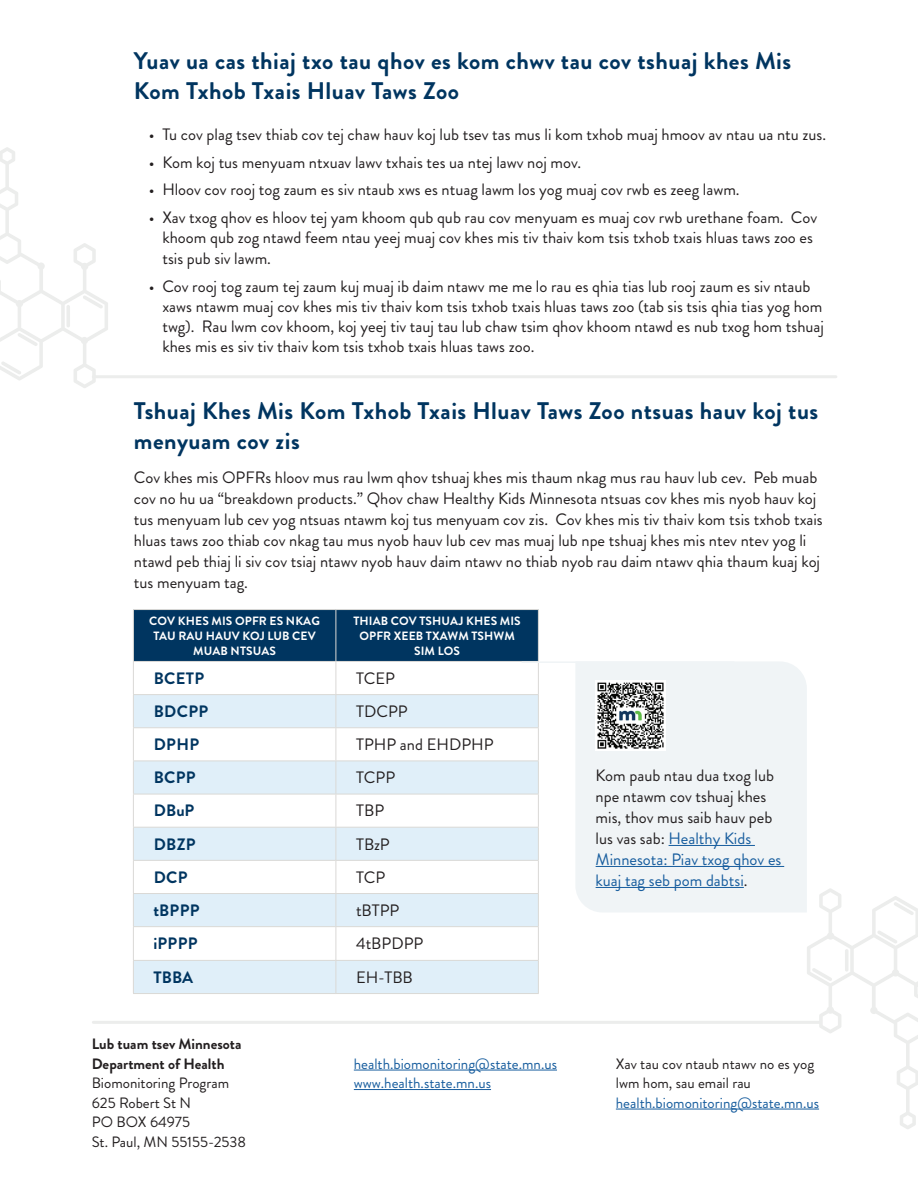
<style>
.page{position:relative;width:918px;height:1188px;background:#fff}
.page>*{position:absolute;margin:0;border:0;box-sizing:border-box;transform-origin:0 0}
.t1{font:700 24px/30px "Brandon Grotesque";letter-spacing:.02em;color:#003560}
.paragraph{font:16.5px/21px "Brandon Grotesque";color:#231f20}
.paragraph-2{font:700 16.5px "Brandon Grotesque";letter-spacing:.02em;color:#003560}
.paragraph-3{font:15px/19.5px "Brandon Grotesque";color:#231f20}
.paragraph-4{font:15px/19.5px "Brandon Grotesque";color:#175d9e}
.paragraph-5{font:700 12px/15px "Brandon Grotesque";letter-spacing:.01em;color:#fff;text-align:center}
.s1{color:#175d9e}
.s2{font-weight:700}
</style>
<div class="page">
<div style="left:576px;top:661px;width:231px;height:251px;background:#f0f4f6"></div>
<hr style="left:93px;top:375px;width:743px;height:3px;background:#ecedec">
<svg style="left:0;top:147px;width:108px;height:241px"></svg>
<svg style="left:807px;top:888px;width:111px;height:241px"></svg>
<hr style="left:93px;top:1021px;width:727px;height:3px;background:#ecedec">
<div style="left:134px;top:610px;width:404px;height:51px;background:#003560"></div>
<svg style="left:134px;top:695px;width:404px;height:298px;fill:#e0eff9"></svg>
<hr style="left:133px;top:609px;width:203px;height:1px;background:#dad9d6">
<hr style="left:133px;top:610px;width:1px;height:51px;background:#dad9d6">
<hr style="left:336px;top:609px;width:203px;height:1px;background:#dad9d6">
<hr style="left:336px;top:610px;width:1px;height:51px;background:#dad9d6">
<hr style="left:538px;top:610px;width:1px;height:51px;background:#dad9d6">
<hr style="left:133px;top:661px;width:203px;height:1px;background:#dad9d6">
<hr style="left:133px;top:662px;width:1px;height:32px;background:#dad9d6">
<hr style="left:336px;top:661px;width:203px;height:1px;background:#dad9d6">
<hr style="left:336px;top:662px;width:1px;height:32px;background:#dad9d6">
<hr style="left:538px;top:662px;width:1px;height:32px;background:#dad9d6">
<hr style="left:133px;top:694px;width:203px;height:1px;background:#dad9d6">
<hr style="left:133px;top:695px;width:1px;height:32px;background:#dad9d6">
<hr style="left:336px;top:694px;width:203px;height:1px;background:#dad9d6">
<hr style="left:336px;top:695px;width:1px;height:32px;background:#dad9d6">
<hr style="left:538px;top:695px;width:1px;height:32px;background:#dad9d6">
<hr style="left:133px;top:727px;width:203px;height:1px;background:#dad9d6">
<hr style="left:133px;top:728px;width:1px;height:33px;background:#dad9d6">
<hr style="left:336px;top:727px;width:203px;height:1px;background:#dad9d6">
<hr style="left:336px;top:728px;width:1px;height:33px;background:#dad9d6">
<hr style="left:538px;top:728px;width:1px;height:33px;background:#dad9d6">
<hr style="left:133px;top:761px;width:203px;height:1px;background:#dad9d6">
<hr style="left:133px;top:761px;width:1px;height:33px;background:#dad9d6">
<hr style="left:336px;top:761px;width:203px;height:1px;background:#dad9d6">
<hr style="left:336px;top:761px;width:1px;height:33px;background:#dad9d6">
<hr style="left:538px;top:761px;width:1px;height:33px;background:#dad9d6">
<hr style="left:133px;top:794px;width:203px;height:1px;background:#dad9d6">
<hr style="left:133px;top:794px;width:1px;height:33px;background:#dad9d6">
<hr style="left:336px;top:794px;width:203px;height:1px;background:#dad9d6">
<hr style="left:336px;top:794px;width:1px;height:33px;background:#dad9d6">
<hr style="left:538px;top:794px;width:1px;height:33px;background:#dad9d6">
<hr style="left:133px;top:827px;width:203px;height:1px;background:#dad9d6">
<hr style="left:133px;top:828px;width:1px;height:32px;background:#dad9d6">
<hr style="left:336px;top:827px;width:203px;height:1px;background:#dad9d6">
<hr style="left:336px;top:828px;width:1px;height:32px;background:#dad9d6">
<hr style="left:538px;top:828px;width:1px;height:32px;background:#dad9d6">
<hr style="left:133px;top:860px;width:203px;height:1px;background:#dad9d6">
<hr style="left:133px;top:861px;width:1px;height:32px;background:#dad9d6">
<hr style="left:336px;top:860px;width:203px;height:1px;background:#dad9d6">
<hr style="left:336px;top:861px;width:1px;height:32px;background:#dad9d6">
<hr style="left:538px;top:861px;width:1px;height:32px;background:#dad9d6">
<hr style="left:133px;top:893px;width:203px;height:1px;background:#dad9d6">
<hr style="left:133px;top:894px;width:1px;height:32px;background:#dad9d6">
<hr style="left:336px;top:893px;width:203px;height:1px;background:#dad9d6">
<hr style="left:336px;top:894px;width:1px;height:32px;background:#dad9d6">
<hr style="left:538px;top:894px;width:1px;height:32px;background:#dad9d6">
<hr style="left:133px;top:926px;width:203px;height:1px;background:#dad9d6">
<hr style="left:133px;top:927px;width:1px;height:33px;background:#dad9d6">
<hr style="left:336px;top:926px;width:203px;height:1px;background:#dad9d6">
<hr style="left:336px;top:927px;width:1px;height:33px;background:#dad9d6">
<hr style="left:538px;top:927px;width:1px;height:33px;background:#dad9d6">
<hr style="left:133px;top:960px;width:203px;height:1px;background:#dad9d6">
<hr style="left:133px;top:961px;width:1px;height:32px;background:#dad9d6">
<hr style="left:336px;top:960px;width:203px;height:1px;background:#dad9d6">
<hr style="left:336px;top:961px;width:1px;height:32px;background:#dad9d6">
<hr style="left:538px;top:961px;width:1px;height:32px;background:#dad9d6">
<hr style="left:133px;top:993px;width:203px;height:1px;background:#dad9d6">
<hr style="left:336px;top:993px;width:203px;height:1px;background:#dad9d6">
<hr style="left:522px;top:661px;width:212px;height:2px;background:#f0f4f6">
<hr style="left:669px;top:845px;width:86px;height:1px;background:#175d9e">
<hr style="left:596px;top:866px;width:188px;height:1px;background:#175d9e">
<hr style="left:596px;top:887px;width:148px;height:1px;background:#175d9e">
<img style="left:596px;top:681px;width:70px;height:70px">
<hr style="left:354px;top:1070px;width:203px;height:1px;background:#175d9e">
<hr style="left:354px;top:1089px;width:137px;height:1px;background:#175d9e">
<hr style="left:616px;top:1109px;width:203px;height:1px;background:#175d9e">
<h3 class="t1" style="left:134px;top:46px;width:659px">Yuav ua cas thiaj txo tau qhov es kom chwv tau cov tshuaj khes Mis<br>Kom Txhob Txais Hluav Taws Zoo</h3>
<p class="paragraph" style="left:149px;top:124px;width:679px">• Tu cov plag tsev thiab cov tej chaw hauv koj lub tsev tas mus li kom txhob muaj hmoov av ntau ua ntu zus.</p>
<p class="paragraph" style="left:149px;top:152px;width:434px">• Kom koj tus menyuam ntxuav lawv txhais tes ua ntej lawv noj mov.</p>
<p class="paragraph" style="left:149px;top:179px;width:592px">• Hloov cov rooj tog zaum es siv ntaub xws es ntuag lawm los yog muaj cov rwb es zeeg lawm.</p>
<p class="paragraph" style="left:162px;top:208px;width:656px;line-height:20.2px;text-indent:-14px">• Xav txog qhov es hloov tej yam khoom qub qub rau cov menyuam es muaj cov rwb urethane foam. Cov khoom qub zog ntawd feem ntau yeej muaj cov khes mis tiv thaiv kom tsis txhob txais hluas taws zoo es tsis pub siv lawm.</p>
<p class="paragraph" style="left:162px;top:276px;width:663px;line-height:20.2px;text-indent:-14px">• Cov rooj tog zaum tej zaum kuj muaj ib daim ntawv me me lo rau es qhia tias lub rooj zaum es siv ntaub xaws ntawm muaj cov khes mis tiv thaiv kom tsis txhob txais hluas taws zoo (tab sis tsis qhia tias yog hom twg). Rau lwm cov khoom, koj yeej tiv tauj tau lub chaw tsim qhov khoom ntawd es nub txog hom tshuaj khes mis es siv tiv thaiv kom tsis txhob txais hluas taws zoo.</p>
<h3 class="t1" style="left:134px;top:396px;width:686px">Tshuaj Khes Mis Kom Txhob Txais Hluav Taws Zoo ntsuas hauv koj tus menyuam cov zis</h3>
<p class="paragraph" style="left:134px;top:467px;width:690px">Cov khes mis OPFRs hloov mus rau lwm qhov tshuaj khes mis thaum nkag mus rau hauv lub cev. Peb muab cov no hu ua “breakdown products.” Qhov chaw Healthy Kids Minnesota ntsuas cov khes mis nyob hauv koj tus menyuam lub cev yog ntsuas ntawm koj tus menyuam cov zis. Cov khes mis tiv thaiv kom tsis txhob txais hluas taws zoo thiab cov nkag tau mus nyob hauv lub cev mas muaj lub npe tshuaj khes mis ntev ntev yog li ntawd peb thiaj li siv cov tsiaj ntawv nyob hauv daim ntawv no thiab nyob rau daim ntawv qhia thaum kuaj koj tus menyuam tag.</p>
<p class="paragraph-5" style="left:149px;top:613px;width:172px">COV KHES MIS OPFR ES NKAG<br>TAU RAU HAUV KOJ LUB CEV<br>MUAB NTSUAS</p>
<p class="paragraph-5" style="left:353px;top:613px;width:169px">THIAB COV TSHUAJ KHES MIS<br>OPFR XEEB TXAWM TSHWM<br>SIM LOS</p>
<p class="paragraph-2" style="left:154px;top:667px;width:52px">BCETP</p>
<p class="paragraph" style="left:356px;top:668px;width:40px">TCEP</p>
<p class="paragraph-2" style="left:154px;top:700px;width:56px">BDCPP</p>
<p class="paragraph" style="left:356px;top:701px;width:53px">TDCPP</p>
<p class="paragraph-2" style="left:154px;top:733px;width:47px">DPHP</p>
<p class="paragraph" style="left:356px;top:734px;width:139px">TPHP and EHDPHP</p>
<p class="paragraph-2" style="left:154px;top:766px;width:43px">BCPP</p>
<p class="paragraph" style="left:356px;top:767px;width:41px">TCPP</p>
<p class="paragraph-2" style="left:154px;top:799px;width:42px">DBuP</p>
<p class="paragraph" style="left:356px;top:800px;width:30px">TBP</p>
<p class="paragraph-2" style="left:154px;top:832px;width:43px">DBZP</p>
<p class="paragraph" style="left:356px;top:834px;width:35px">TBzP</p>
<p class="paragraph-2" style="left:154px;top:865px;width:35px">DCP</p>
<p class="paragraph" style="left:356px;top:867px;width:31px">TCP</p>
<p class="paragraph-2" style="left:154px;top:899px;width:47px">tBPPP</p>
<p class="paragraph" style="left:356px;top:900px;width:45px">tBTPP</p>
<p class="paragraph-2" style="left:154px;top:932px;width:45px">iPPPP</p>
<p class="paragraph" style="left:356px;top:933px;width:69px">4tBPDPP</p>
<p class="paragraph-2" style="left:154px;top:966px;width:41px">TBBA</p>
<p class="paragraph" style="left:356px;top:967px;width:58px">EH-TBB</p>
<p class="paragraph" style="left:596px;top:765px;width:187px">Kom paub ntau dua txog lub npe ntawm cov tshuaj khes mis, thov mus saib hauv peb lus vas sab: <span class="s1">Healthy Kids<br>Minnesota: Piav txog qhov es kuaj tag seb pom dabtsi</span>.</p>
<p class="paragraph-3" style="left:92px;top:1034px;width:156px"><span class="s2">Lub tuam tsev Minnesota<br>Department of Health<br></span>Biomonitoring Program<br>625 Robert St N<br>PO BOX 64975<br>St. Paul, MN 55155-2538</p>
<p class="paragraph-4" style="left:354px;top:1054px;width:205px">health.biomonitoring@state.mn.us www.health.state.mn.us</p>
<p class="paragraph-3" style="left:616px;top:1054px;width:205px">Xav tau cov ntaub ntawv no es yog lwm hom, sau email rau <span class="s1">health.biomonitoring@state.mn.us</span></p>
</div>
